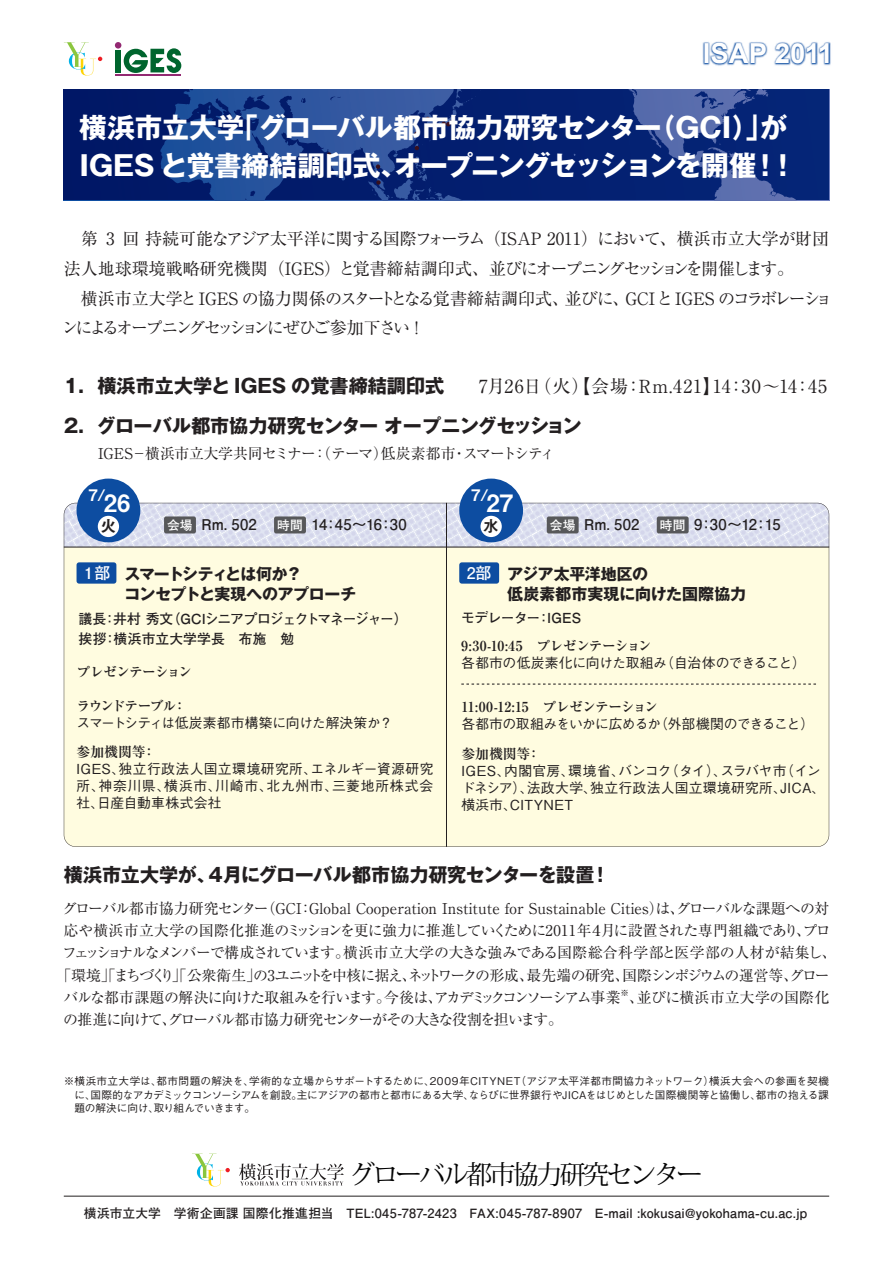
<style>
.page{position:relative;width:893px;height:1263px;background:#fff}
.page>*{position:absolute;margin:0;border:0;box-sizing:border-box;transform-origin:0 0}
.t1{font:700 27.6px/38.2px "Gothic MB101 Pro";letter-spacing:-.02em;color:#fff}
.t2{font:700 27.6px "Arial";letter-spacing:-.01em;color:#fff}
.t3{font:25.95px "Koz Min Pro";letter-spacing:-.1em;color:#030303}
.t4{font:23.85px "Midashi Go Pro MB31";color:#fff}
.t5{font:700 19.2px "Gothic MB101 Pro";letter-spacing:-.025em;color:#231f20}
.t6{font:700 19.2px "Gothic MB101 Pro";letter-spacing:-.005em;color:#231f20}
.t7{font:18px "Ryumin Pro";letter-spacing:.035em;color:#231f20}
.t8{font:16.95px/29.7px "Ryumin Pro";letter-spacing:-.055em;color:#231f20}
.t9{font:700 15.9px/20px "Gothic MB101 Pro";letter-spacing:-.04em;color:#231f20}
.t10{font:700 15.9px/20px "Gothic MB101 Pro";letter-spacing:-.015em;color:#231f20}
.t11{font:15.9px "Midashi Go Pro MB31";color:#fff}
.t12{font:700 15.9px "Futo Go B101 Pro";color:#fff}
.t13{font:15.9px "Midashi Go Pro MB31";color:#231f20}
.t14{font:14.85px "Ryumin Pro";letter-spacing:-.035em;color:#231f20}
.t15{font:14.85px "Ryumin Pro";letter-spacing:.005em;color:#231f20}
.t16{font:14.85px "Ryumin Pro";letter-spacing:-.085em;color:#231f20}
.t17{font:14.85px "Ryumin Pro";letter-spacing:-.07em;color:#231f20}
.t18{font:700 14.85px "Futo Go B101 Pro";letter-spacing:.02em;color:#231f20}
.t19{font:500 13.8px/17px "Gothic BBB Pro";letter-spacing:.01em;color:#231f20;text-align:justify}
.t20{font:700 13.8px "Ryumin Pro";letter-spacing:-.045em;color:#231f20}
.t21{font:700 13.8px/20.7px "Futo Go B101 Pro";letter-spacing:-.015em;color:#231f20}
.t22{font:500 13.8px "Gothic BBB Pro";letter-spacing:-.045em;color:#231f20}
.t23{font:500 13.8px "Gothic BBB Pro";letter-spacing:-.02em;color:#231f20}
.t24{font:500 13.8px "Gothic BBB Pro";letter-spacing:-.025em;color:#231f20}
.t25{font:700 13.8px "Futo Go B101 Pro";letter-spacing:-.035em;color:#231f20}
.t26{font:700 13.8px "Ryumin Pro";letter-spacing:-.11em;color:#231f20}
.t27{font:700 12.75px "Futo Go B101 Pro";letter-spacing:.015em;color:#231f20}
.t28{font:700 12.75px "Futo Go B101 Pro";color:#fff}
.t29{font:500 10.65px/13.4px "Gothic BBB Pro";letter-spacing:-.02em;color:#231f20;text-align:justify}
.s1{font-size:12.75px;color:#fff}
.s2{font-family:"Futo Go B101 Pro";color:#fff}
</style>
<div class="page">
<svg style="left:64px;top:90px;width:765px;height:110px;background:#102f7c"></svg>
<svg style="left:64px;top:503px;width:765px;height:344px;background:#faf8e0"></svg>
<hr style="left:64px;top:547px;width:765px;height:1px;background:#231f20">
<svg style="left:461px;top:683px;width:357px;height:2px"></svg>
<hr style="left:446px;top:503px;width:1px;height:344px;background:#231f20">
<div style="left:77px;top:562px;width:39px;height:22px;background:#0d4da1;border-radius:3px"></div>
<div style="left:164px;top:516px;width:32px;height:17px;background:#57585a;border-radius:2px"></div>
<div style="left:459px;top:562px;width:40px;height:22px;background:#0d4da1;border-radius:3px"></div>
<hr style="left:64px;top:1196px;width:765px;height:1px;background:#231f20">
<div style="left:77px;top:479px;width:63px;height:63px;background:#0d4da1;border-radius:50%"></div>
<div style="left:98px;top:516px;width:21px;height:21px;background:#fff;border-radius:50%"></div>
<div style="left:274px;top:516px;width:32px;height:17px;background:#57585a;border-radius:2px"></div>
<div style="left:547px;top:516px;width:32px;height:17px;background:#57585a;border-radius:2px"></div>
<div style="left:459px;top:479px;width:64px;height:63px;background:#0d4da1;border-radius:50%"></div>
<div style="left:480px;top:516px;width:22px;height:21px;background:#fff;border-radius:50%"></div>
<div style="left:657px;top:516px;width:32px;height:17px;background:#57585a;border-radius:2px"></div>
<svg style="left:64px;top:42px;width:38px;height:34px"></svg>
<img style="left:649px;top:41px;width:182px;height:87px">
<svg style="left:195px;top:1154px;width:35px;height:32px"></svg>
<svg style="left:239px;top:1163px;width:105px;height:22px"></svg>
<div style="left:115px;top:50px;width:6px;height:22px;background:#00652e"></div>
<svg style="left:124px;top:48px;width:57px;height:25px"></svg>
<div style="left:115px;top:42px;width:6px;height:7px;background:#932972;border-radius:50%"></div>
<hr style="left:115px;top:74px;width:66px;height:2px;background:#932972">
<h1 class="t2" style="left:703px;top:35px;width:132px">ISAP 2011</h1>
<h1 class="t1" style="left:79px;top:105px;width:719px">横浜市立大学「グローバル都市協力研究センター（GCI）」が<br>IGES と覚書締結調印式、オープニングセッションを開催！！</h1>
<p class="t8" style="left:62px;top:223px;width:772px">　第 3 回 持続可能なアジア太平洋に関する国際フォーラム（ISAP 2011）において、横浜市立大学が財団法人地球環境戦略研究機関（IGES）と覚書締結調印式、並びにオープニングセッションを開催します。<br>　横浜市立大学とIGES の協力関係のスタートとなる覚書締結調印式、並びに、GCIとIGES のコラボレーションによるオープニングセッションにぜひご参加下さい ！</p>
<p class="t6" style="left:61px;top:370px;width:384px">１．横浜市立大学と IGES の覚書締結調印式</p>
<p class="t7" style="left:479px;top:373px;width:350px">7月26日（火）【会場：Rm.421】14：30～14：45</p>
<p class="t5" style="left:61px;top:410px;width:522px">２．グローバル都市協力研究センター オープニングセッション</p>
<p class="t14" style="left:98px;top:442px;width:458px">IGES－横浜市立大学共同セミナー：（テーマ）低炭素都市・スマートシティ</p>
<p class="t11" style="left:89px;top:482px;width:18px">7/</p>
<h3 class="t4" style="left:104px;top:484px;width:28px">26</h3>
<p class="t13" style="left:100px;top:513px;width:17px">火</p>
<p class="t18" style="left:201px;top:513px;width:57px">Rm．502</p>
<p class="t18" style="left:277px;top:513px;width:131px"><span class="s1">時間</span> 14：45～16：30</p>
<p class="t28" style="left:550px;top:514px;width:27px">会場</p>
<p class="t11" style="left:471px;top:482px;width:18px">7/</p>
<h3 class="t4" style="left:487px;top:484px;width:28px">27</h3>
<p class="t13" style="left:483px;top:513px;width:17px">水</p>
<p class="t18" style="left:584px;top:513px;width:57px">Rm．502</p>
<p class="t18" style="left:660px;top:513px;width:122px"><span class="s1">時間</span> 9：30～12：15</p>
<p class="t28" style="left:167px;top:514px;width:27px">会場</p>
<p class="t9" style="left:124px;top:562px;width:233px">スマートシティとは何か？<br>コンセプトと実現へのアプローチ</p>
<p class="t12" style="left:81px;top:560px;width:31px">１部</p>
<p class="t10" style="left:507px;top:562px;width:240px;text-indent:-40px"><span class="s2">2部</span> アジア太平洋地区の<br>低炭素都市実現に向けた国際協力</p>
<p class="t25" style="left:461px;top:607px;width:121px">モデレーター：IGES</p>
<p class="t21" style="left:79px;top:606px;width:331px">議長：井村 秀文（GCIシニアプロジェクトマネージャー）挨拶：横浜市立大学学長　布施　勉</p>
<p class="t20" style="left:461px;top:635px;width:192px">9:30-10:45　プレゼンテーション</p>
<p class="t23" style="left:461px;top:652px;width:346px">各都市の低炭素化に向けた取組み（自治体のできること）</p>
<p class="t20" style="left:461px;top:695px;width:198px">11:00-12:15　プレゼンテーション</p>
<p class="t22" style="left:461px;top:712px;width:354px">各都市の取組みをいかに広めるか（外部機関のできること）</p>
<p class="t20" style="left:461px;top:743px;width:81px">参加機関等：</p>
<p class="t19" style="left:461px;top:760px;width:366px;text-align:left">IGES、内閣官房、環境省、バンコク（タイ）、スラバヤ市（インドネシア）、法政大学、独立行政法人国立環境研究所、JICA、横浜市、CITYNET</p>
<p class="t20" style="left:77px;top:660px;width:117px">プレゼンテーション</p>
<p class="t26" style="left:77px;top:694px;width:112px">ラウンドテーブル：</p>
<p class="t24" style="left:77px;top:711px;width:318px">スマートシティは低炭素都市構築に向けた解決策か？</p>
<p class="t20" style="left:77px;top:741px;width:81px">参加機関等：</p>
<p class="t19" style="left:77px;top:759px;width:358px">IGES、独立行政法人国立環境研究所、エネルギー資源研究所、神奈川県、横浜市、川崎市、北九州市、三菱地所株式会社、日産自動車株式会社</p>
<p class="t5" style="left:64px;top:859px;width:548px">横浜市立大学が、４月にグローバル都市協力研究センターを設置！</p>
<p class="t15" style="left:62px;top:896px;width:768px">グローバル都市協力研究センター（GCI：Global Cooperation Institute for Sustainable Cities）は、グローバルな課題への対</p>
<p class="t14" style="left:64px;top:919px;width:768px">応や横浜市立大学の国際化推進のミッションを更に強力に推進していくために2011年４月に設置された専門組織であり、プロ</p>
<p class="t14" style="left:62px;top:941px;width:776px">フェッショナルなメンバーで構成されています。横浜市立大学の大きな強みである国際総合科学部と医学部の人材が結集し、</p>
<p class="t16" style="left:56px;top:963px;width:775px">「環境」「まちづくり」「公衆衛生」の3ユニットを中核に据え、ネットワークの形成、最先端の研究、国際シンポジウムの運営等、グロー</p>
<p class="t14" style="left:63px;top:986px;width:767px">バルな都市課題の解決に向けた取組みを行います。今後は、アカデミックコンソーシアム事業<sup>※</sup>、並びに横浜市立大学の国際化</p>
<p class="t17" style="left:63px;top:1008px;width:501px">の推進に向けて、グローバル都市協力研究センターがその大きな役割を担います。</p>
<p class="t29" style="left:74px;top:1073px;width:756px;text-indent:-11px">※横浜市立大学は、都市問題の解決を、学術的な立場からサポートするために、2009年CITYNET（アジア太平洋都市間協力ネットワーク）横浜大会への参画を契機に、国際的なアカデミックコンソーシアムを創設。主にアジアの都市と都市にある大学、ならびに世界銀行やJICAをはじめとした国際機関等と協働し、都市の抱える課題の解決に向け、取り組んでいきます。</p>
<h2 class="t3" style="left:349px;top:1156px;width:355px">グローバル都市協力研究センター</h2>
<p class="t27" style="left:84px;top:1203px;width:725px">横浜市立大学　学術企画課 国際化推進担当　TEL:045-787-2423　FAX:045-787-8907　E-mail :kokusai@yokohama-cu.ac.jp</p>
</div>
